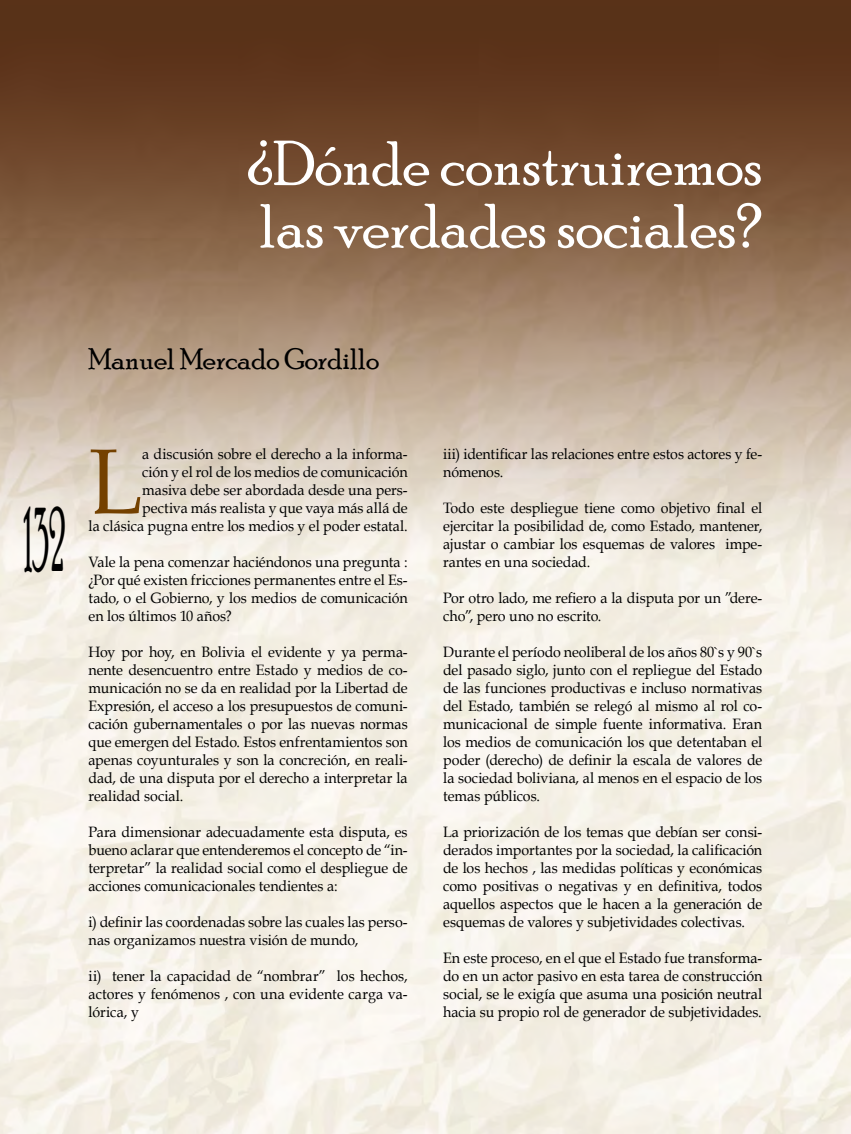
<style>
.page{position:relative;width:851px;height:1134px;background:#fff}
.page>*{position:absolute;margin:0;border:0;box-sizing:border-box;transform-origin:0 0}
.t1{font:92.38px "Book Antiqua";color:#744100;scale:.95 1}
.t2{font:90px "Poor Richard";color:#000;scale:.33 1}
.t3{font:62.5px/62.5px "Poor Richard";color:#fff}
.t4{font:30px "Poor Richard";color:#000}
.t5{font:15px/18px "Book Antiqua";color:#000;text-align:justify;scale:.95 1}
</style>
<div class="page">
<img style="left:0;top:0;width:850px;height:1134px">
<h3 class="t3" style="left:247px;top:132px;width:516px">¿Dónde construiremos las verdades sociales?</h3>
<h3 class="t4" style="left:89px;top:341px;width:292px">Manuel Mercado Gordillo</h3>
<h2 class="t2" style="left:23px;top:489px;width:128px">132</h2>
<p class="t5" style="left:89px;top:445px;width:337px;text-align:right">a discusión sobre el derecho a la informa-<br>ción y el rol de los medios de comunicación<br>masiva debe ser abordada desde una pers-<br>pectiva más realista y que vaya más allá de<br>la clásica pugna entre los medios y el poder estatal.</p>
<p class="t5" style="left:89px;top:553px;width:337px">Vale la pena comenzar haciéndonos una pregunta : ¿Por qué existen fricciones permanentes entre el Es&shy;tado, o el Gobierno, y los medios de comunicación en los últimos 10 años?</p>
<p class="t5" style="left:89px;top:643px;width:337px">Hoy por hoy, en Bolivia el evidente y ya perma&shy;nente desencuentro entre Estado y medios de co&shy;municación no se da en realidad por la Libertad de Expresión, el acceso a los presupuestos de comuni&shy;cación gubernamentales o por las nuevas normas que emergen del Estado. Estos enfrentamientos son apenas coyunturales y son la concreción, en reali&shy;dad, de una disputa por el derecho a interpretar la realidad social.</p>
<p class="t5" style="left:89px;top:823px;width:337px">Para dimensionar adecuadamente esta disputa, es bueno aclarar que entenderemos el concepto de “in&shy;terpretar” la realidad social como el despliegue de acciones comunicacionales tendientes a:</p>
<p class="t5" style="left:89px;top:913px;width:337px">i) definir las coordenadas sobre las cuales las perso&shy;nas organizamos nuestra visión de mundo,</p>
<p class="t5" style="left:89px;top:967px;width:337px">ii) tener la capacidad de “nombrar” los hechos, actores y fenómenos , con una evidente carga va&shy;lórica, y</p>
<h1 class="t1" style="left:89px;top:418px;width:58px">L</h1>
<p class="t5" style="left:443px;top:445px;width:337px">iii) identificar las relaciones entre estos actores y fe&shy;nómenos.</p>
<p class="t5" style="left:443px;top:499px;width:337px">Todo este despliegue tiene como objetivo final el ejercitar la posibilidad de, como Estado, mantener, ajustar o cambiar los esquemas de valores impe&shy;rantes en una sociedad.</p>
<p class="t5" style="left:443px;top:589px;width:337px">Por otro lado, me refiero a la disputa por un ”dere&shy;cho”, pero uno no escrito.</p>
<p class="t5" style="left:443px;top:643px;width:337px">Durante el período neoliberal de los años 80`s y 90`s del pasado siglo, junto con el repliegue del Estado de las funciones productivas e incluso normativas del Estado, también se relegó al mismo al rol co&shy;municacional de simple fuente informativa. Eran los medios de comunicación los que detentaban el poder (derecho) de definir la escala de valores de la sociedad boliviana, al menos en el espacio de los temas públicos.</p>
<p class="t5" style="left:443px;top:823px;width:337px">La priorización de los temas que debían ser consi&shy;derados importantes por la sociedad, la calificación de los hechos , las medidas políticas y económicas como positivas o negativas y en definitiva, todos aquellos aspectos que le hacen a la generación de esquemas de valores y subjetividades colectivas.</p>
<p class="t5" style="left:443px;top:949px;width:337px">En este proceso, en el que el Estado fue transforma&shy;do en un actor pasivo en esta tarea de construcción social, se le exigía que asuma una posición neutral hacia su propio rol de generador de subjetividades.</p>
</div>
